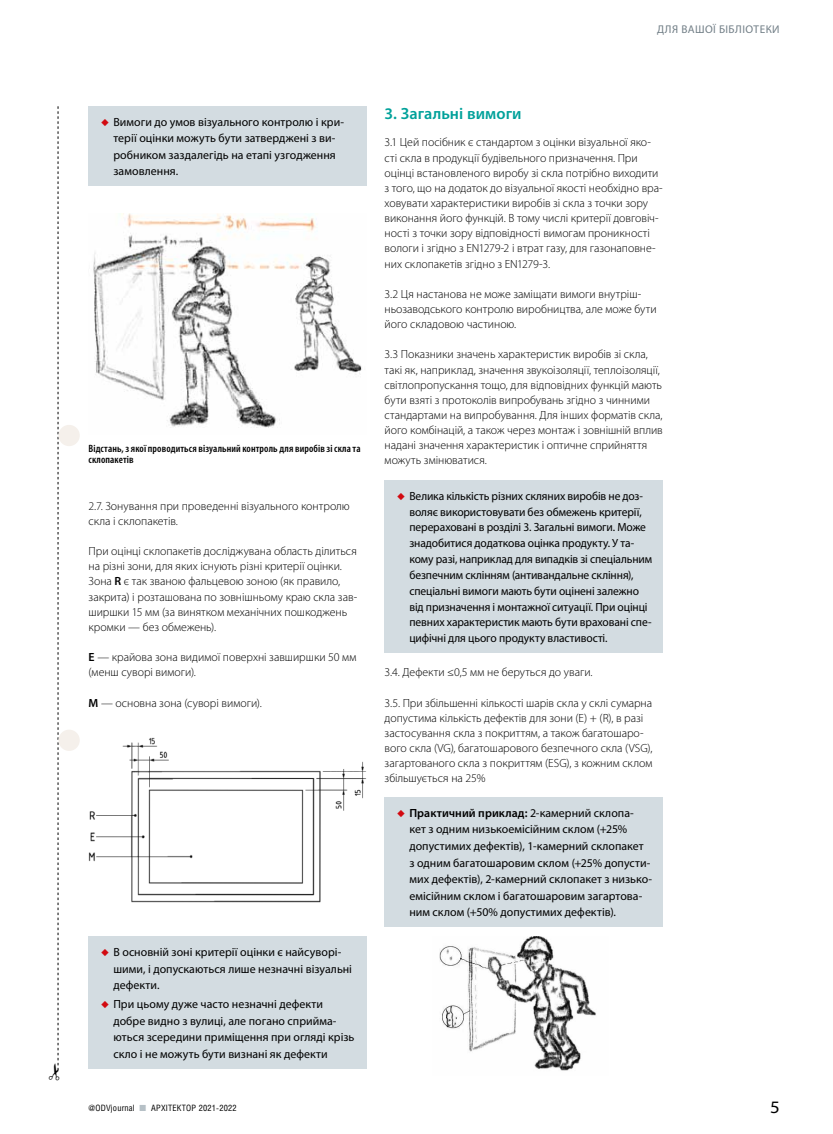
<style>
.page{position:relative;width:833px;height:1134px;background:#fff}
.page>*{position:absolute;margin:0;border:0;box-sizing:border-box;transform-origin:0 0}
.t1{font:semi-expanded 17.5px "Myriad Pro";color:#000}
.t2{font:600 16.25px "Myriad Pro";letter-spacing:.005em;color:#00a19a}
.t3{font:300 11.88px/15.1px "Myriad Pro";color:#000}
.t4{font:11.88px/16.5px "Myriad Pro";color:#000}
.t5{font:11.25px "Myriad Pro";letter-spacing:.04em;color:#717e86}
.t6{font:600 condensed 10.62px/11.2px "Myriad Pro";letter-spacing:.01em;color:#000}
.t7{font:8.75px "Helios Cond C";letter-spacing:.02em;color:#000}
.s1{color:#d20a11}
.s2{font-weight:600}
.s3{color:#b6c0c6}
</style>
<div class="page">
<div style="left:58px;top:425px;width:22px;height:21px;background:#f5f0eb;border-radius:50%"></div>
<div style="left:58px;top:730px;width:22px;height:21px;background:#f5f0eb;border-radius:50%"></div>
<div style="left:89px;top:106px;width:278px;height:80px;background:#d3dce1"></div>
<img style="left:93px;top:213px;width:269px;height:215px">
<img style="left:89px;top:737px;width:278px;height:166px">
<div style="left:89px;top:936px;width:278px;height:133px;background:#d3dce1"></div>
<div style="left:384px;top:480px;width:279px;height:173px;background:#d3dce1"></div>
<div style="left:384px;top:797px;width:279px;height:130px;background:#d3dce1"></div>
<img style="left:439px;top:936px;width:157px;height:135px">
<svg style="left:57px;top:106px;width:2px;height:965px"></svg>
<p class="t5" style="left:657px;top:22px;width:124px">ДЛЯ ВАШОЇ БІБЛІОТЕКИ</p>
<p class="t4" style="left:113px;top:113px;width:232px;text-indent:-12px"><span class="s1">◆</span> Вимоги до умов візуального контролю і кри&shy;терії оцінки можуть бути затверджені з ви&shy;робником заздалегідь на етапі узгодження замовлення.</p>
<p class="t6" style="left:89px;top:443px;width:273px">Відстань, з якої проводиться візуальний контроль для виробів зі скла та склопакетів</p>
<p class="t3" style="left:89px;top:498px;width:263px">2.7. Зонування при проведенні візуального контролю скла і склопакетів.</p>
<p class="t3" style="left:89px;top:544px;width:270px">При оцінці склопакетів досліджувана область ділиться на різні зони, для яких існують різні критерії оцінки.<br>Зона <span class="s2">R</span> є так званою фальцевою зоною (як правило, закрита) і розташована по зовнішньому краю скла зав&shy;ширшки 15 мм (за винятком механічних пошкоджень кромки — без обмежень).</p>
<p class="t3" style="left:89px;top:650px;width:269px"><span class="s2">E</span> — крайова зона видимої поверхні завширшки 50 мм (менш суворі вимоги).</p>
<p class="t3" style="left:89px;top:695px;width:175px"><span class="s2">M</span> — основна зона (суворі вимоги).</p>
<p class="t4" style="left:113px;top:943px;width:240px;text-indent:-12px"><span class="s1">◆</span> В основній зоні критерії оцінки є найсуворі&shy;шими, і допускаються лише незначні візуальні дефекти.</p>
<p class="t4" style="left:113px;top:995px;width:242px;text-indent:-12px"><span class="s1">◆</span> При цьому дуже часто незначні дефекти добре видно з вулиці, але погано сприйма&shy;ються зсередини приміщення при огляді крізь скло і не можуть бути визнані як дефекти</p>
<h2 class="t2" style="left:384px;top:103px;width:139px">3. Загальні вимоги</h2>
<p class="t3" style="left:384px;top:135px;width:280px">3.1 Цей посібник є стандартом з оцінки візуальної яко&shy;сті скла в продукції будівельного призначення. При оцінці встановленого виробу зі скла потрібно виходити з того, що на додаток до візуальної якості необхідно вра&shy;ховувати характеристики виробів зі скла з точки зору виконання його функцій. В тому числі критерії довговіч&shy;ності з точки зору відповідності вимогам проникності вологи і згідно з EN1279-2 і втрат газу, для газонаповне&shy;них склопакетів згідно з EN1279-3.</p>
<p class="t3" style="left:384px;top:286px;width:274px">3.2 Ця настанова не може заміщати вимоги внутріш&shy;ньозаводського контролю виробництва, але може бути його складовою частиною.</p>
<p class="t3" style="left:384px;top:347px;width:280px">3.3 Показники значень характеристик виробів зі скла, такі як, наприклад, значення звукоізоляції, теплоізоляції, світлопропускання тощо, для відповідних функцій мають бути взяті з протоколів випробувань згідно з чинними стандартами на випробування. Для інших форматів скла, його комбінацій, а також через монтаж і зовнішній вплив надані значення характеристик і оптичне сприйняття можуть змінюватися.</p>
<p class="t4" style="left:409px;top:488px;width:244px;line-height:15.9px;text-indent:-12px"><span class="s1">◆</span> Велика кількість різних скляних виробів не доз&shy;воляє використовувати без обмежень критерії, перераховані в розділі 3. Загальні вимоги. Може знадобитися додаткова оцінка продукту. У та&shy;кому разі, наприклад для випадків зі спеціальним безпечним склінням (антивандальне скління), спеціальні вимоги мають бути оцінені залежно від призначення і монтажної ситуації. При оцінці певних характеристик мають бути враховані спе&shy;цифічні для цього продукту властивості.</p>
<p class="t3" style="left:384px;top:665px;width:209px">3.4. Дефекти ≤0,5 мм не беруться до уваги.</p>
<p class="t3" style="left:384px;top:695px;width:269px">3.5. При збільшенні кількості шарів скла у склі сумарна допустима кількість дефектів для зони (E) + (R), в разі застосування скла з покриттям, а також багатошаро&shy;вого скла (VG), багатошарового безпечного скла (VSG), загартованого скла з покриттям (ESG), з кожним склом збільшується на 25%</p>
<p class="t4" style="left:409px;top:804px;width:244px;text-indent:-12px"><span class="s1">◆</span> <span class="s2">Практичний приклад:</span> 2-камерний склопа&shy;кет з одним низькоемісійним склом (+25% допустимих дефектів), 1-камерний склопакет<br>з одним багатошаровим склом (+25% допусти&shy;мих дефектів), 2-камерний склопакет з низько&shy;емісійним склом і багатошаровим загартова&shy;ним склом (+50% допустимих дефектів).</p>
<p class="t7" style="left:89px;top:1103px;width:150px">@ODVjournal <span class="s3">■</span> АРХІТЕКТОР 2021-2022</p>
<h1 class="t1" style="left:770px;top:1097px;width:11px">5</h1>
</div>
